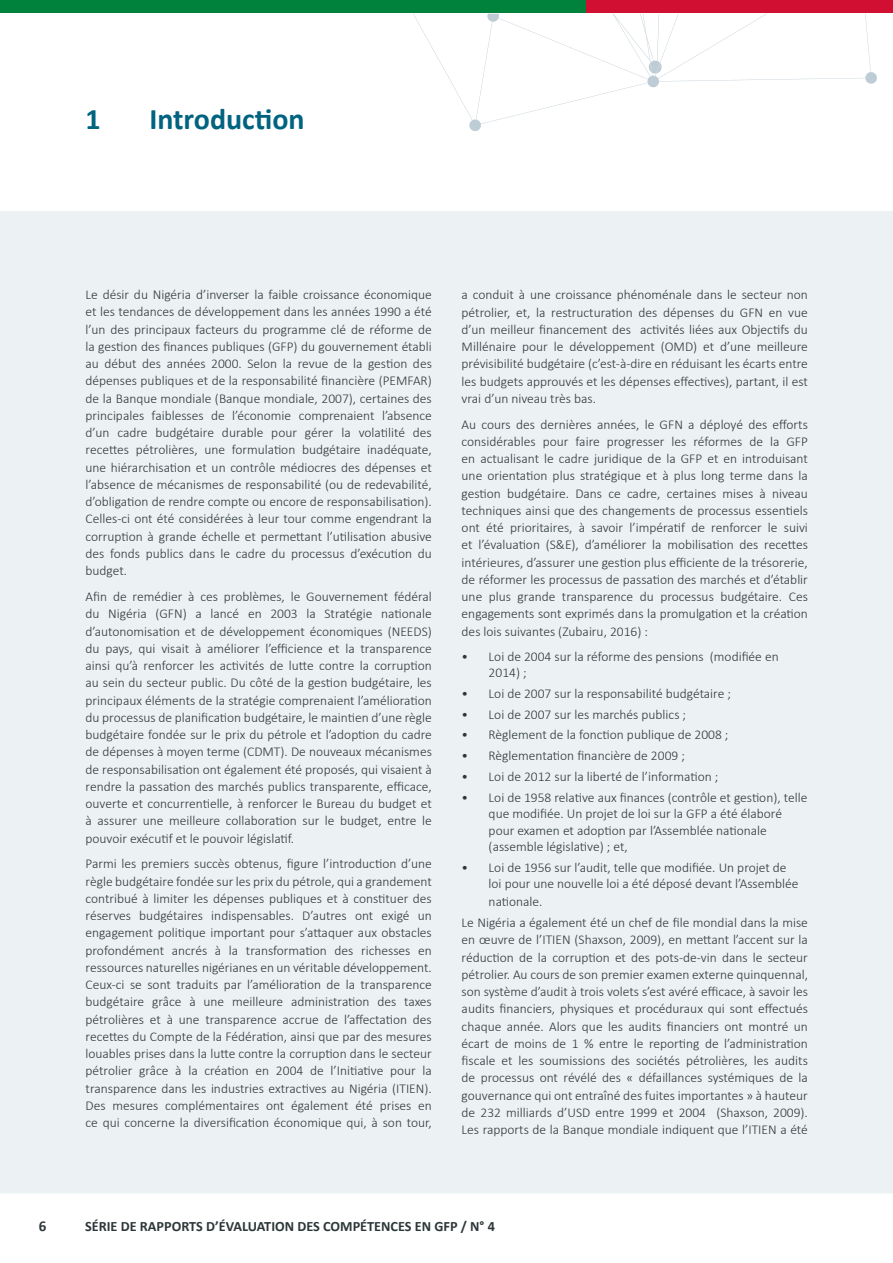
<style>
.page{position:relative;width:893px;height:1263px;background:#fff}
.page>*{position:absolute;margin:0;border:0;box-sizing:border-box;transform-origin:0 0}
.t1{font:700 30px "Calibri";color:#006380}
.t2{font:700 15px "Calibri";color:#2d3739}
.t3{font:700 14.25px "Calibri";color:#2d3739}
.t4{font:300 13.5px/17.2px "Calibri";color:#2d3739;text-align:justify}
</style>
<div class="page">
<div style="left:0;top:211px;width:893px;height:982px;background:#ecf2f4"></div>
<div style="left:0;top:0;width:587px;height:13px;background:#00823d"></div>
<svg style="left:413px;top:0;width:480px;height:131px"></svg>
<h1 class="t1" style="left:86px;top:100px;width:17px">1</h1>
<h1 class="t1" style="left:149px;top:100px;width:157px">Introduction</h1>
<p class="t4" style="left:86px;top:286px;width:348px">Le désir du Nigéria d’inverser la faible croissance économique et les tendances de développement dans les années 1990 a été l’un des principaux facteurs du programme clé de réforme de la gestion des finances publiques (GFP) du gouvernement établi au début des années 2000. Selon la revue de la gestion des dépenses publiques et de la responsabilité financière (PEMFAR) de la Banque mondiale (Banque mondiale, 2007), certaines des principales faiblesses de l’économie comprenaient l’absence d’un cadre budgétaire durable pour gérer la volatilité des recettes pétrolières, une formulation budgétaire inadéquate, une hiérarchisation et un contrôle médiocres des dépenses et l’absence de mécanismes de responsabilité (ou de redevabilité, d’obligation de rendre compte ou encore de responsabilisation).<br>Celles-ci ont été considérées à leur tour comme engendrant la corruption à grande échelle et permettant l’utilisation abusive des fonds publics dans le cadre du processus d’exécution du budget.</p>
<p class="t4" style="left:86px;top:588px;width:348px">Afin de remédier à ces problèmes, le Gouvernement fédéral du Nigéria (GFN) a lancé en 2003 la Stratégie nationale d’autonomisation et de développement économiques (NEEDS) du pays, qui visait à améliorer l’efficience et la transparence ainsi qu’à renforcer les activités de lutte contre la corruption au sein du secteur public. Du côté de la gestion budgétaire, les principaux éléments de la stratégie comprenaient l’amélioration du processus de planification budgétaire, le maintien d’une règle budgétaire fondée sur le prix du pétrole et l’adoption du cadre de dépenses à moyen terme (CDMT). De nouveaux mécanismes de responsabilisation ont également été proposés, qui visaient à rendre la passation des marchés publics transparente, efficace, ouverte et concurrentielle, à renforcer le Bureau du budget et à assurer une meilleure collaboration sur le budget, entre le pouvoir exécutif et le pouvoir législatif.</p>
<p class="t4" style="left:86px;top:855px;width:348px">Parmi les premiers succès obtenus, figure l’introduction d’une règle budgétaire fondée sur les prix du pétrole, qui a grandement contribué à limiter les dépenses publiques et à constituer des réserves budgétaires indispensables. D’autres ont exigé un engagement politique important pour s’attaquer aux obstacles profondément ancrés à la transformation des richesses en ressources naturelles nigérianes en un véritable développement.<br>Ceux-ci se sont traduits par l’amélioration de la transparence budgétaire grâce à une meilleure administration des taxes pétrolières et à une transparence accrue de l’affectation des recettes du Compte de la Fédération, ainsi que par des mesures louables prises dans la lutte contre la corruption dans le secteur pétrolier grâce à la création en 2004 de l’Initiative pour la transparence dans les industries extractives au Nigéria (ITIEN).<br>Des mesures complémentaires ont également été prises en ce qui concerne la diversification économique qui, à son tour,</p>
<p class="t4" style="left:462px;top:286px;width:348px">a conduit à une croissance phénoménale dans le secteur non pétrolier, et, la restructuration des dépenses du GFN en vue d’un meilleur financement des activités liées aux Objectifs du Millénaire pour le développement (OMD) et d’une meilleure prévisibilité budgétaire (c’est-à-dire en réduisant les écarts entre les budgets approuvés et les dépenses effectives), partant, il est vrai d’un niveau très bas.</p>
<p class="t4" style="left:462px;top:415px;width:348px">Au cours des dernières années, le GFN a déployé des efforts considérables pour faire progresser les réformes de la GFP en actualisant le cadre juridique de la GFP et en introduisant une orientation plus stratégique et à plus long terme dans la gestion budgétaire. Dans ce cadre, certaines mises à niveau techniques ainsi que des changements de processus essentiels ont été prioritaires, à savoir l’impératif de renforcer le suivi et l’évaluation (S&amp;E), d’améliorer la mobilisation des recettes intérieures, d’assurer une gestion plus efficiente de la trésorerie, de réformer les processus de passation des marchés et d’établir une plus grande transparence du processus budgétaire. Ces engagements sont exprimés dans la promulgation et la création des lois suivantes (Zubairu, 2016) :</p>
<p class="t4" style="left:489px;top:648px;width:292px;line-height:16.5px;text-indent:-27px">• Loi de 2004 sur la réforme des pensions (modifiée en<br>2014) ;</p>
<p class="t4" style="left:462px;top:685px;width:271px">• Loi de 2007 sur la responsabilité budgétaire ;</p>
<p class="t4" style="left:462px;top:705px;width:226px">• Loi de 2007 sur les marchés publics ;</p>
<p class="t4" style="left:462px;top:726px;width:268px">• Règlement de la fonction publique de 2008 ;</p>
<p class="t4" style="left:462px;top:747px;width:225px">• Règlementation financière de 2009 ;</p>
<p class="t4" style="left:462px;top:768px;width:258px">• Loi de 2012 sur la liberté de l’information ;</p>
<p class="t4" style="left:489px;top:789px;width:320px;line-height:16.5px;text-align:left;text-indent:-27px">• Loi de 1958 relative aux finances (contrôle et gestion), telle que modifiée. Un projet de loi sur la GFP a été élaboré pour examen et adoption par l’Assemblée nationale (assemble législative) ; et,</p>
<p class="t4" style="left:489px;top:859px;width:311px;line-height:16.8px;text-align:left;text-indent:-27px">• Loi de 1956 sur l’audit, telle que modifiée. Un projet de loi pour une nouvelle loi a été déposé devant l’Assemblée nationale.</p>
<p class="t4" style="left:462px;top:914px;width:348px">Le Nigéria a également été un chef de file mondial dans la mise en œuvre de l’ITIEN (Shaxson, 2009), en mettant l’accent sur la réduction de la corruption et des pots-de-vin dans le secteur pétrolier. Au cours de son premier examen externe quinquennal, son système d’audit à trois volets s’est avéré efficace, à savoir les audits financiers, physiques et procéduraux qui sont effectués chaque année. Alors que les audits financiers ont montré un écart de moins de 1 % entre le reporting de l’administration fiscale et les soumissions des sociétés pétrolières, les audits de processus ont révélé des « défaillances systémiques de la gouvernance qui ont entraîné des fuites importantes » à hauteur de 232 milliards d’USD entre 1999 et 2004 (Shaxson, 2009).<br>Les rapports de la Banque mondiale indiquent que l’ITIEN a été</p>
<p class="t2" style="left:39px;top:1216px;width:9px">6</p>
<p class="t3" style="left:85px;top:1217px;width:411px">SÉRIE DE RAPPORTS D’ÉVALUATION DES COMPÉTENCES EN GFP / N° 4</p>
</div>
